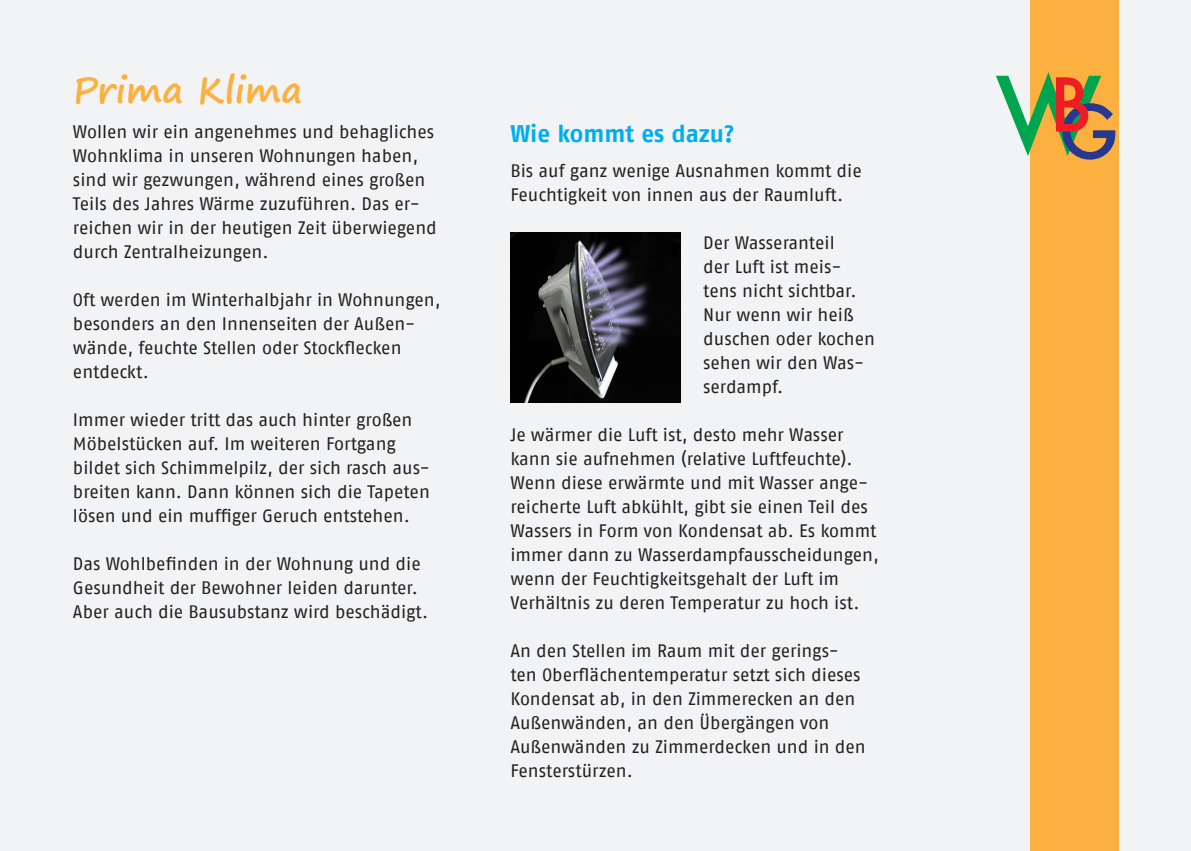
<style>
.page{position:relative;width:1191px;height:851px;background:#fff}
.page>*{position:absolute;margin:0;border:0;box-sizing:border-box;transform-origin:0 0}
.t1{font:500 100px "Futura";color:#00a54f}
.Head_1{font:700 36px "Segoe Print";color:#fbb03f}
.Head_2{font:24px "Fago No Bold Tf";color:#00aeef}
.Body{font:18px/24px "Fago No Regular Tf";letter-spacing:-.005em;color:#231f20}
.s1{font-size:72px;color:#283890}
</style>
<div class="page">
<div style="left:0;top:0;width:1191px;height:850px;background:#f2f3f4"></div>
<div style="left:1030px;top:0;width:89px;height:850px;background:#fbb03f"></div>
<img style="left:510px;top:232px;width:170px;height:171px">
<p class="Head_1" style="left:73px;top:57px;width:231px">Prima Klima</p>
<p class="Body" style="left:73px;top:119px;width:365px">Wollen wir ein angenehmes und behagliches Wohnklima in unseren Wohnungen haben, sind wir gezwungen, während eines großen Teils des Jahres Wärme zuzuführen. Das er&shy;reichen wir in der heutigen Zeit überwiegend durch Zentralheizungen.</p>
<p class="Body" style="left:73px;top:287px;width:369px">Oft werden im Winterhalbjahr in Wohnungen, besonders an den Innenseiten der Außen&shy;wände, feuchte Stellen oder Stockflecken entdeckt.</p>
<p class="Body" style="left:73px;top:407px;width:358px">Immer wieder tritt das auch hinter großen Möbelstücken auf. Im weiteren Fortgang bildet sich Schimmelpilz, der sich rasch aus&shy;breiten kann. Dann können sich die Tapeten lösen und ein muffiger Geruch entstehen.</p>
<p class="Body" style="left:73px;top:551px;width:357px">Das Wohlbefinden in der Wohnung und die<br>Gesundheit der Bewohner leiden darunter.<br>Aber auch die Bausubstanz wird beschädigt.</p>
<p class="Head_2" style="left:510px;top:119px;width:226px">Wie kommt es dazu?</p>
<p class="Body" style="left:510px;top:158px;width:353px">Bis auf ganz wenige Ausnahmen kommt die<br>Feuchtigkeit von innen aus der Raumluft.</p>
<p class="Body" style="left:703px;top:230px;width:173px">Der Wasseranteil<br>der Luft ist meis&shy;tens nicht sichtbar.<br>Nur wenn wir heiß duschen oder kochen sehen wir den Was&shy;serdampf.</p>
<p class="Body" style="left:510px;top:422px;width:370px">Je wärmer die Luft ist, desto mehr Wasser kann sie aufnehmen (relative Luftfeuchte).<br>Wenn diese erwärmte und mit Wasser ange&shy;reicherte Luft abkühlt, gibt sie einen Teil des Wassers in Form von Kondensat ab. Es kommt immer dann zu Wasserdampfausscheidungen, wenn der Feuchtigkeitsgehalt der Luft im Verhältnis zu deren Temperatur zu hoch ist.</p>
<p class="Body" style="left:510px;top:638px;width:357px">An den Stellen im Raum mit der gerings&shy;ten Oberflächentemperatur setzt sich dieses Kondensat ab, in den Zimmerecken an den Außenwänden, an den Übergängen von Außenwänden zu Zimmerdecken und in den Fensterstürzen.</p>
<h1 class="t1" style="left:995px;top:45px;width:125px">W<sup>B</sup><span class="s1">G</span></h1>
</div>
